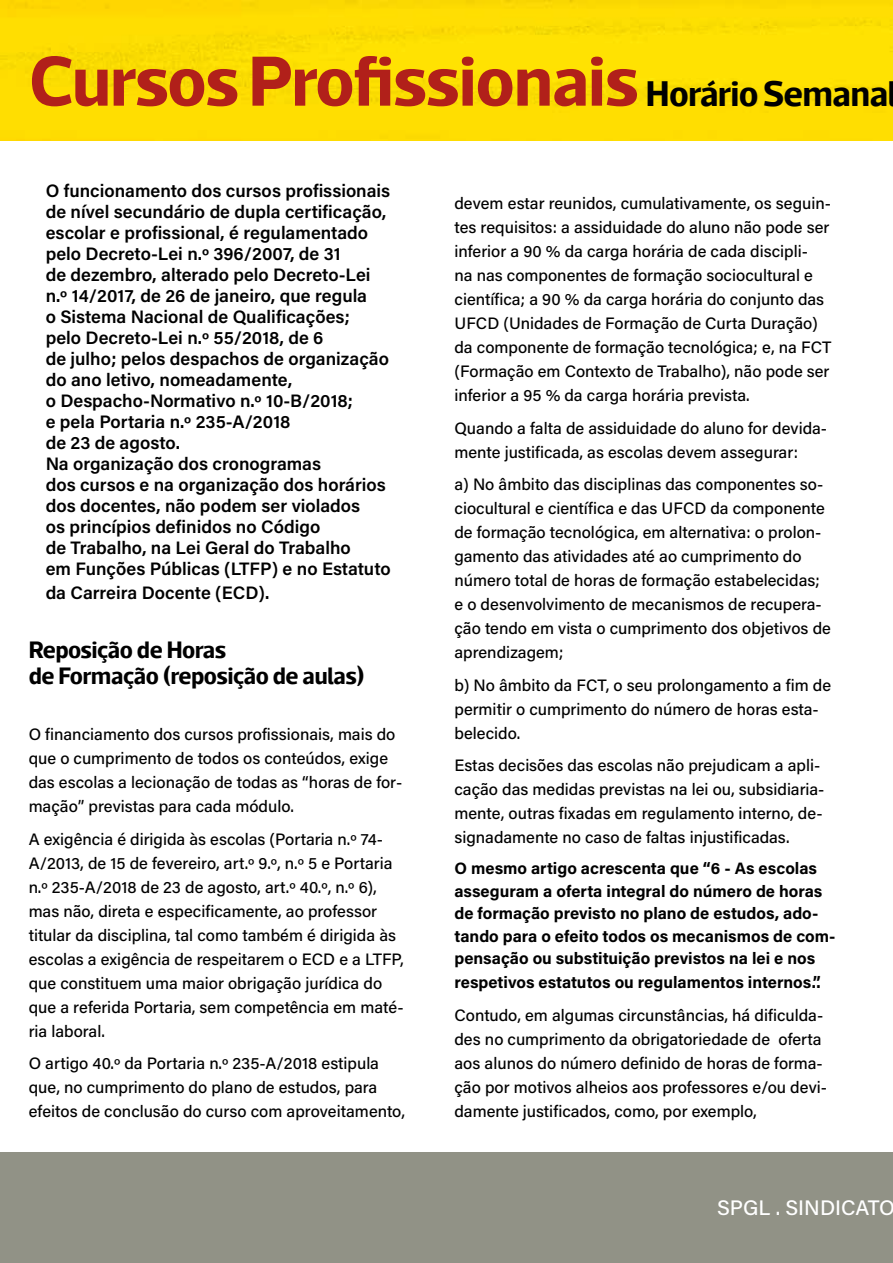
<style>
.page{position:relative;width:893px;height:1263px;background:#fff}
.page>*{position:absolute;margin:0;border:0;box-sizing:border-box;transform-origin:0 0}
.t1{font:700 72px "Acto CTT";letter-spacing:-.015em;color:#b1201a}
.t2{font:700 24px/26px "Acto CTT";letter-spacing:-.01em;color:#000}
.t3{font:500 21px "Acumin Pro";color:#fff}
.t4{font:600 18px/21px "Acumin Pro";color:#000}
.t5{font:500 16.5px/24px "Acumin Pro";color:#000}
.t6{font:700 16.5px/22.5px "Acumin Pro";color:#000}
.s1{font-size:36px;color:#000}
</style>
<div class="page">
<div style="left:0;top:0;width:893px;height:140px;background:#ffde01"></div>
<div style="left:0;top:1152px;width:893px;height:111px;background:#919286"></div>
<h1 class="t1" style="left:29px;top:37px;width:861px">Cursos Profissionais <span class="s1">Horário Semana</span></h1>
<p class="t4" style="left:46px;top:180px;width:347px">O funcionamento dos cursos profissionais de nível secundário de dupla certificação, escolar e profissional, é regulamentado pelo Decreto-Lei n.º 396/2007, de 31<br>de dezembro, alterado pelo Decreto-Lei n.º 14/2017, de 26 de janeiro, que regula<br>o Sistema Nacional de Qualificações;<br>pelo Decreto-Lei n.º 55/2018, de 6<br>de julho; pelos despachos de organização do ano letivo, nomeadamente,<br>o Despacho-Normativo n.º 10-B/2018;<br>e pela Portaria n.º 235-A/2018<br>de 23 de agosto.<br>Na organização dos cronogramas<br>dos cursos e na organização dos horários dos docentes, não podem ser violados<br>os princípios definidos no Código<br>de Trabalho, na Lei Geral do Trabalho<br>em Funções Públicas (LTFP) e no Estatuto</p>
<p class="t4" style="left:46px;top:582px;width:225px">da Carreira Docente (ECD).</p>
<h2 class="t2" style="left:29px;top:636px;width:338px">Reposição de Horas<br>de Formação (reposição de aulas)</h2>
<p class="t5" style="left:29px;top:721px;width:375px">O financiamento dos cursos profissionais, mais do que o cumprimento de todos os conteúdos, exige das escolas a lecionação de todas as “horas de for&shy;mação” previstas para cada módulo.</p>
<p class="t5" style="left:29px;top:826px;width:377px">A exigência é dirigida às escolas (Portaria n.º 74- A/2013, de 15 de fevereiro, art.º 9.º, n.º 5 e Portaria n.º 235-A/2018 de 23 de agosto, art.º 40.º, n.º 6), mas não, direta e especificamente, ao professor titular da disciplina, tal como também é dirigida às escolas a exigência de respeitarem o ECD e a LTFP, que constituem uma maior obrigação jurídica do que a referida Portaria, sem competência em maté&shy;ria laboral.</p>
<p class="t5" style="left:29px;top:1051px;width:378px">O artigo 40.º da Portaria n.º 235-A/2018 estipula que, no cumprimento do plano de estudos, para efeitos de conclusão do curso com aproveitamento,</p>
<p class="t5" style="left:454px;top:190px;width:379px">devem estar reunidos, cumulativamente, os seguin&shy;tes requisitos: a assiduidade do aluno não pode ser inferior a 90 % da carga horária de cada discipli-<br>na nas componentes de formação sociocultural e científica; a 90 % da carga horária do conjunto das UFCD (Unidades de Formação de Curta Duração) da componente de formação tecnológica; e, na FCT (Formação em Contexto de Trabalho), não pode ser inferior a 95 % da carga horária prevista.</p>
<p class="t5" style="left:454px;top:415px;width:374px">Quando a falta de assiduidade do aluno for devida&shy;mente justificada, as escolas devem assegurar:</p>
<p class="t5" style="left:454px;top:472px;width:378px">a) No âmbito das disciplinas das componentes so&shy;ciocultural e científica e das UFCD da componente de formação tecnológica, em alternativa: o prolon&shy;gamento das atividades até ao cumprimento do número total de horas de formação estabelecidas; e o desenvolvimento de mecanismos de recupera&shy;ção tendo em vista o cumprimento dos objetivos de aprendizagem;</p>
<p class="t5" style="left:454px;top:672px;width:378px">b) No âmbito da FCT, o seu prolongamento a fim de permitir o cumprimento do número de horas esta&shy;belecido.</p>
<p class="t5" style="left:454px;top:753px;width:372px">Estas decisões das escolas não prejudicam a apli&shy;cação das medidas previstas na lei ou, subsidiaria&shy;mente, outras fixadas em regulamento interno, de&shy;signadamente no caso de faltas injustificadas.</p>
<p class="t6" style="left:454px;top:856px;width:383px">O mesmo artigo acrescenta que “6 - As escolas asseguram a oferta integral do número de horas de formação previsto no plano de estudos, ado&shy;tando para o efeito todos os mecanismos de com&shy;pensação ou substituição previstos na lei e nos</p>
<p class="t6" style="left:454px;top:970px;width:368px">respetivos estatutos ou regulamentos internos.”.</p>
<p class="t5" style="left:454px;top:1002px;width:374px">Contudo, em algumas circunstâncias, há dificulda&shy;des no cumprimento da obrigatoriedade de oferta aos alunos do número definido de horas de forma&shy;ção por motivos alheios aos professores e/ou devi&shy;damente justificados, como, por exemplo,</p>
<p class="t3" style="left:717px;top:1193px;width:180px">SPGL . SINDICATO</p>
</div>
